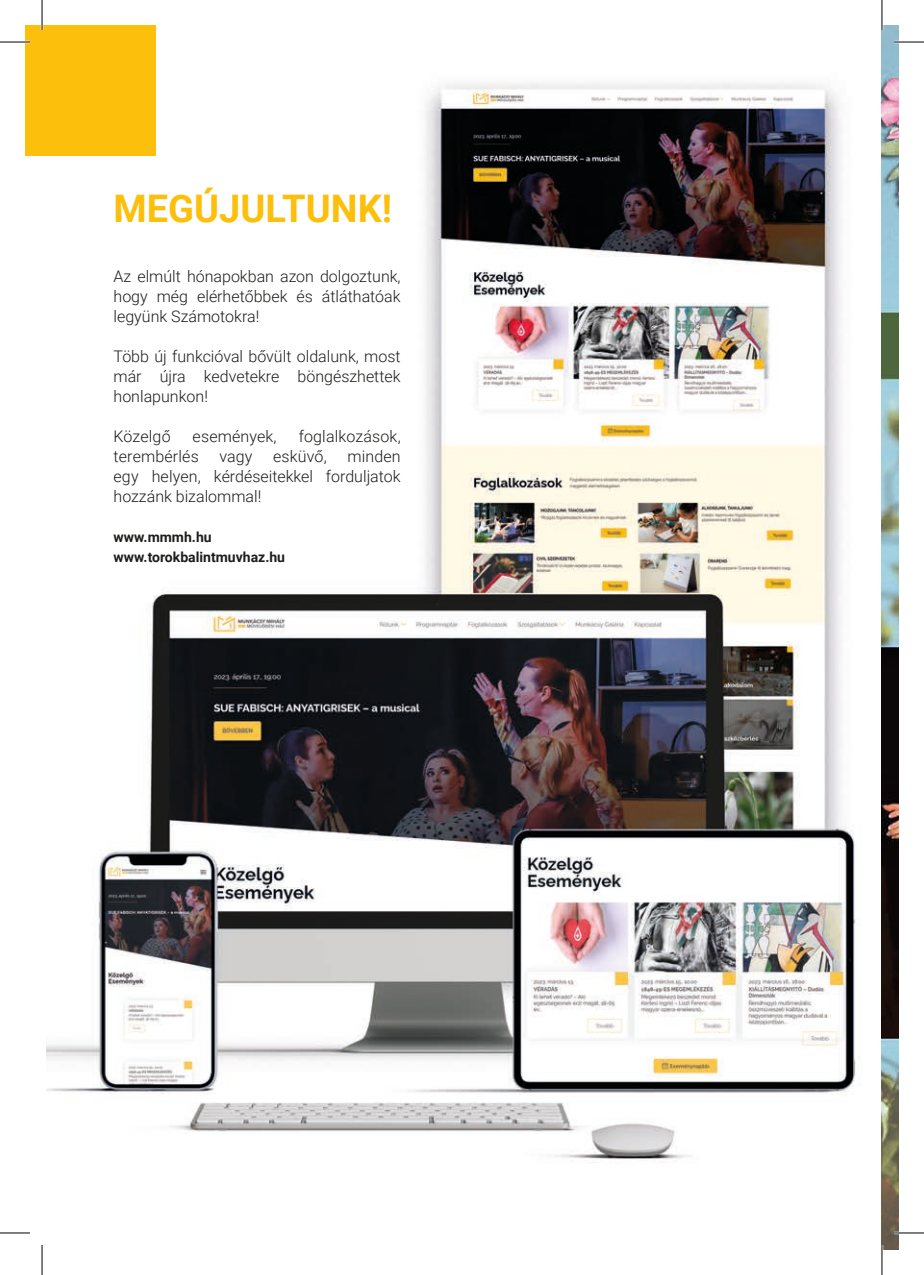
<style>
.page{position:relative;width:924px;height:1275px;background:#fff}
.page>*{position:absolute;margin:0;border:0;box-sizing:border-box;transform-origin:0 0}
.Belepő{font:700 38px "Roboto";color:#fcbf0b}
.Belepő-2{font:300 16px/20px "Roboto";color:#1d1d1b;text-align:justify}
.Belepő-3{font:700 14px "Roboto";color:#1d1d1b}
</style>
<div class="page">
<img style="left:47px;top:57px;width:809px;height:1106px">
<div style="left:25px;top:25px;width:130px;height:130px;background:#fcbf0b"></div>
<img style="left:881px;top:25px;width:17px;height:1225px">
<hr style="left:0;top:41px;width:30px;height:2px;background:#fff">
<hr style="left:893px;top:41px;width:30px;height:2px;background:#fff">
<hr style="left:893px;top:1231px;width:30px;height:3px;background:#fff">
<hr style="left:41px;top:0;width:2px;height:30px;background:#fff">
<hr style="left:0;top:42px;width:30px;height:1px;background:#000">
<hr style="left:893px;top:42px;width:30px;height:1px;background:#000">
<hr style="left:0;top:1232px;width:30px;height:1px;background:#000">
<hr style="left:893px;top:1232px;width:30px;height:1px;background:#000">
<hr style="left:42px;top:0;width:1px;height:30px;background:#000">
<hr style="left:42px;top:1245px;width:1px;height:30px;background:#000">
<hr style="left:881px;top:0;width:1px;height:30px;background:#000">
<hr style="left:881px;top:1245px;width:1px;height:30px;background:#000">
<p class="Belepő" style="left:113px;top:182px;width:280px">MEGÚJULTUNK!</p>
<p class="Belepő-2" style="left:113px;top:265px;width:288px">Az elmúlt hónapokban azon dolgoztunk, hogy még elérhetőbbek és átláthatóak legyünk Számotokra!</p>
<p class="Belepő-2" style="left:113px;top:345px;width:288px">Több új funkcióval bővült oldalunk, most már újra kedvetekre böngészhettek honlapunkon!</p>
<p class="Belepő-2" style="left:113px;top:425px;width:59px">Közelgő</p>
<p class="Belepő-2" style="left:192px;top:425px;width:85px">események,</p>
<p class="Belepő-2" style="left:298px;top:425px;width:103px">foglalkozások,</p>
<p class="Belepő-2" style="left:113px;top:445px;width:87px">terembérlés</p>
<p class="Belepő-2" style="left:219px;top:445px;width:35px">vagy</p>
<p class="Belepő-2" style="left:273px;top:445px;width:55px">esküvő,</p>
<p class="Belepő-2" style="left:113px;top:445px;width:288px;text-indent:234px">minden egy helyen, kérdéseitekkel forduljatok hozzánk bizalommal!</p>
<p class="Belepő-3" style="left:113px;top:527px;width:100px">www.mmmh.hu</p>
<p class="Belepő-3" style="left:113px;top:547px;width:173px">www.torokbalintmuvhaz.hu</p>
</div>
